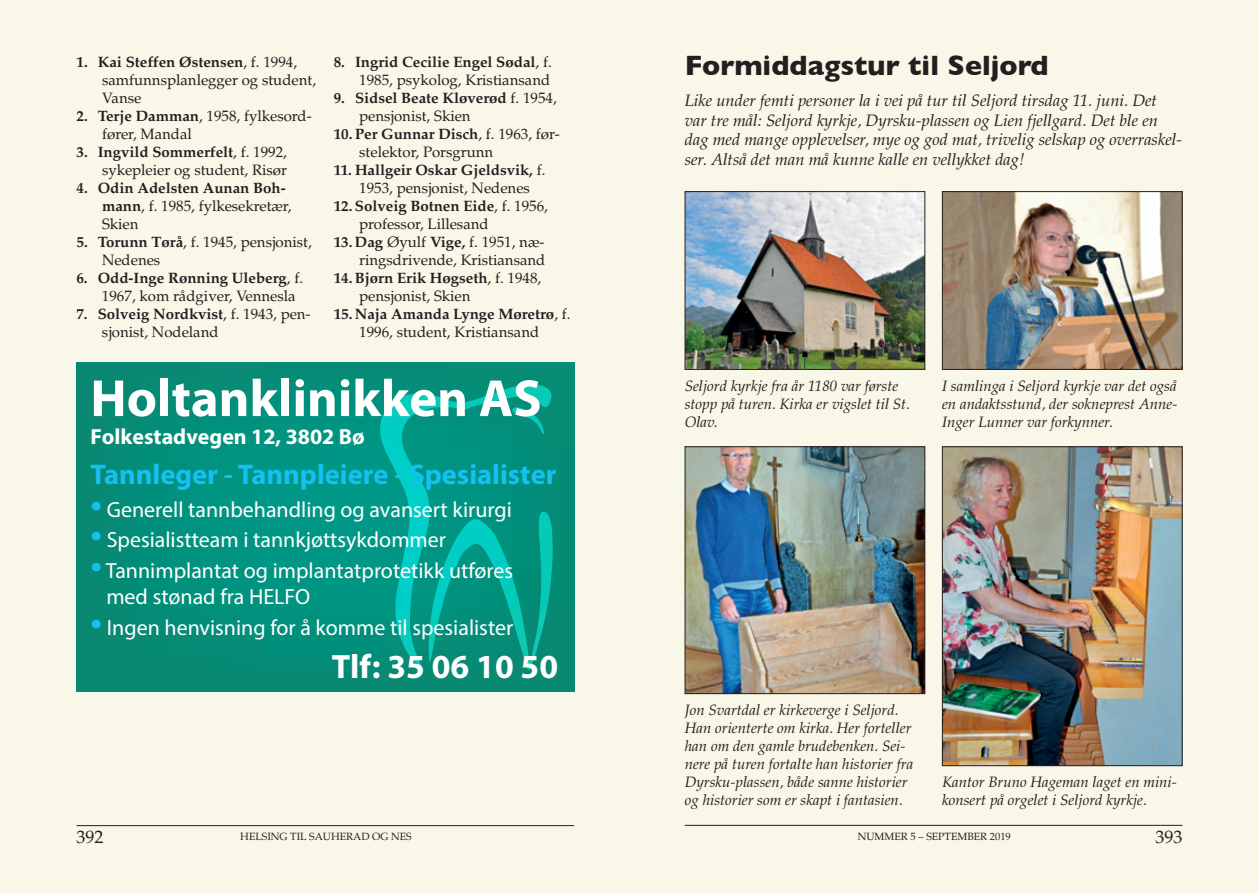
<style>
.page{position:relative;width:1259px;height:893px;background:#f9f8e8}
.page>*{position:absolute;margin:0;border:0;box-sizing:border-box;transform-origin:0 0}
.t1{font:700 52.65px "Myriad Pro";color:#fff}
.t2{font:700 33.75px "Myriad Pro";color:#fff}
.t3{font:700 28.5px "Myriad Pro";color:#15c0f2}
.t4{font:700 28.5px "Gill Sans";color:#231f20}
.t5{font:21.9px/26.4px "Myriad Pro";color:#fff}
.t6{font:700 21.9px "Myriad Pro";color:#fff}
.t7{font:18px "Palatino";color:#231f20}
.t8{font:italic 16.5px/19.5px "Palatino";color:#231f20}
.t9{font:15px/18px "Palatino";color:#231f20}
.t10{font:italic 15px/18px "Palatino";color:#231f20}
.t11{font:700 15px/18px "Palatino";color:#231f20}
.t12{font:10.5px "Palatino";color:#231f20}
.s1{font-weight:700}
.s2{font-weight:400}
.s3{font-size:41.7px;color:#15c0f2}
</style>
<div class="page">
<hr style="left:77px;top:825px;width:497px;height:1px;background:#231f20">
<hr style="left:685px;top:825px;width:497px;height:1px;background:#231f20">
<div style="left:77px;top:362px;width:497px;height:330px;background:linear-gradient(to bottom,#03907c,#048e79)"></div>
<svg style="left:380px;top:384px;width:173px;height:283px;background:#019e8c"></svg>
<svg style="left:428px;top:511px;width:125px;height:159px;background:#029c89"></svg>
<svg style="left:512px;top:407px;width:32px;height:27px"></svg>
<img style="left:687px;top:193px;width:236px;height:175px">
<div style="left:685px;top:191px;width:240px;height:179px;border:1px solid #231f20"></div>
<img style="left:944px;top:193px;width:236px;height:175px">
<div style="left:942px;top:191px;width:240px;height:179px;border:1px solid #231f20"></div>
<img style="left:687px;top:448px;width:236px;height:244px">
<div style="left:685px;top:446px;width:240px;height:248px;border:1px solid #231f20"></div>
<img style="left:944px;top:448px;width:236px;height:316px">
<div style="left:942px;top:446px;width:240px;height:320px;border:1px solid #231f20"></div>
<p class="t9" style="left:102px;top:53px;width:215px;text-indent:-26px"><span class="s1">1. Kai Steffen Østensen</span>, f. 1994, samfunnsplanlegger og student,<br>Vanse</p>
<p class="t9" style="left:102px;top:107px;width:211px;text-indent:-26px"><span class="s1">2. Terje Damman</span>, 1958, fylkesord&shy;fører, Mandal</p>
<p class="t9" style="left:77px;top:143px;width:212px;text-align:right"><span class="s1">3. Ingvild Sommerfelt</span>, f. 1992, sykepleier og student, Risør</p>
<p class="t11" style="left:102px;top:179px;width:191px;text-indent:-26px">4. Odin Adelsten Aunan Boh&shy;mann<span class="s2">, f. 1985, fylkesekretær,<br>Skien</span></p>
<p class="t9" style="left:102px;top:233px;width:211px;text-indent:-26px"><span class="s1">5. Torunn Tørå</span>, f. 1945, pensjonist,<br>Nedenes</p>
<p class="t9" style="left:102px;top:269px;width:203px;text-indent:-25px"><span class="s1">6. Odd-Inge Rønning Uleberg</span>, f.<br>1967, kom rådgiver, Vennesla</p>
<p class="t9" style="left:102px;top:305px;width:210px;text-indent:-26px"><span class="s1">7. Solveig Nordkvist</span>, f. 1943, pen&shy;sjonist, Nodeland</p>
<p class="t9" style="left:334px;top:53px;width:219px;text-align:right"><span class="s1">8. Ingrid Cecilie Engel Sødal</span>, f.<br>1985, psykolog, Kristiansand</p>
<p class="t9" style="left:359px;top:89px;width:199px;text-indent:-26px"><span class="s1">9. Sidsel Beate Kløverød</span> f. 1954, pensjonist, Skien</p>
<p class="t9" style="left:359px;top:125px;width:202px;text-indent:-26px"><span class="s1">10. Per Gunnar Disch</span>, f. 1963, før&shy;stelektor, Porsgrunn</p>
<p class="t11" style="left:359px;top:161px;width:188px;text-indent:-26px">11. Hallgeir Oskar Gjeldsvik, <span class="s2">f.<br>1953, pensjonist, Nedenes</span></p>
<p class="t9" style="left:359px;top:197px;width:190px;text-indent:-26px"><span class="s1">12. Solveig Botnen Eide</span>, f. 1956, professor, Lillesand</p>
<p class="t9" style="left:334px;top:233px;width:213px;text-align:right"><span class="s1">13. Dag</span> Øyulf <span class="s1">Vige,</span> f. 1951, næ&shy;ringsdrivende, Kristiansand</p>
<p class="t9" style="left:359px;top:269px;width:183px;text-indent:-26px"><span class="s1">14. Bjørn Erik Høgseth</span>, f. 1948, pensjonist, Skien</p>
<p class="t9" style="left:334px;top:305px;width:238px;text-align:center"><span class="s1">15. Naja Amanda Lynge Møretrø</span>, f.<br>1996, student, Kristiansand</p>
<h1 class="t1" style="left:90px;top:364px;width:453px">Holtanklinikken AS</h1>
<h3 class="t6" style="left:90px;top:423px;width:276px">Folkestadvegen 12, 3802 Bø</h3>
<h3 class="t3" style="left:90px;top:456px;width:468px">Tannleger - Tannpleiere - Spesialister</h3>
<h3 class="t5" style="left:90px;top:496px;width:423px"><span class="s3">•</span> Generell tannbehandling og avansert kirurgi</h3>
<h3 class="t5" style="left:90px;top:527px;width:357px"><span class="s3">•</span> Spesialistteam i tannkjøttsykdommer</h3>
<h3 class="t5" style="left:106px;top:557px;width:408px;text-indent:-16px"><span class="s3">•</span> Tannimplantat og implantatprotetikk utføres med stønad fra HELFO</h3>
<h3 class="t5" style="left:90px;top:614px;width:424px"><span class="s3">•</span> Ingen henvisning for å komme til spesialister</h3>
<h2 class="t2" style="left:332px;top:644px;width:228px">Tlf: 35 06 10 50</h2>
<h3 class="t4" style="left:685px;top:43px;width:365px">Formiddagstur til Seljord</h3>
<p class="t8" style="left:685px;top:91px;width:498px">Like under femti personer la i vei på tur til Seljord tirsdag 11. juni. Det var tre mål: Seljord kyrkje, Dyrsku-plassen og Lien fjellgard. Det ble en dag med mange opplevelser, mye og god mat, trivelig selskap og overraskel&shy;ser. Altså det man må kunne kalle en vellykket dag!</p>
<p class="t10" style="left:685px;top:377px;width:227px">Seljord kyrkje fra år 1180 var første stopp på turen. Kirka er vigslet til St.<br>Olav.</p>
<p class="t10" style="left:942px;top:377px;width:237px;text-align:justify">I samlinga i Seljord kyrkje var det også en andaktsstund, der sokneprest Anne-Inger Lunner var forkynner.</p>
<p class="t10" style="left:685px;top:701px;width:230px">Jon Svartdal er kirkeverge i Seljord.<br>Han orienterte om kirka. Her forteller han om den gamle brudebenken. Sei&shy;nere på turen fortalte han historier fra Dyrsku-plassen, både sanne historier og historier som er skapt i fantasien.</p>
<p class="t10" style="left:942px;top:773px;width:236px">Kantor Bruno Hageman laget en mini&shy;konsert på orgelet i Seljord kyrkje.</p>
<p class="t7" style="left:77px;top:826px;width:29px">392</p>
<p class="t12" style="left:240px;top:831px;width:173px">HELSING TIL SAUHERAD OG NES</p>
<p class="t12" style="left:857px;top:831px;width:155px">NUMMER 5 – SEPTEMBER 2019</p>
<p class="t7" style="left:1155px;top:826px;width:28px">393</p>
</div>
